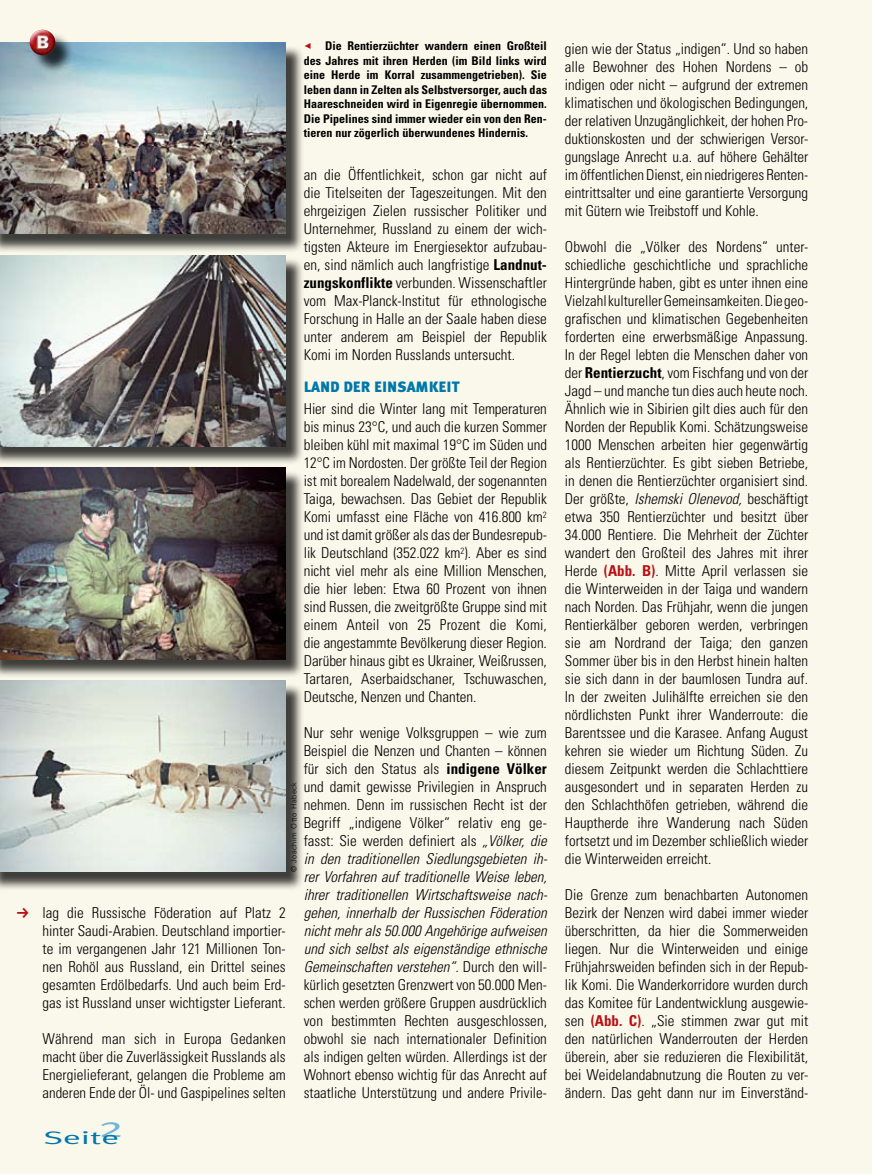
<style>
.page{position:relative;width:872px;height:1174px;background:#faf8ea}
.page>*{position:absolute;margin:0;border:0;box-sizing:border-box;transform-origin:0 0}
.t1{font:18px "Meta Plus Normal";color:#07a;scale:1.96 1}
.t2{font:300 condensed 15px/18px "Univers LT";color:#000;text-align:justify}
.t3{font:900 15px "Meta Plus";color:#07a}
.t4{font:700 condensed 12px/14.4px "Univers LT";color:#000;text-align:justify}
.t5{font:300 7.5px "Univers LT";letter-spacing:.07em;color:#000}
.s1{font-weight:700}
.s2{font-style:italic}
.s3{font-weight:700;color:#b81115}
</style>
<div class="page">
<div style="left:0;top:45px;width:304px;height:208px;background:#000;opacity:.75"></div>
<img style="left:0;top:43px;width:286px;height:191px">
<div style="left:32px;top:32px;width:41px;height:41px;background:#000;opacity:.75"></div>
<img style="left:30px;top:30px;width:25px;height:25px;border-radius:12px">
<div style="left:0;top:257px;width:304px;height:208px;background:#000;opacity:.75"></div>
<img style="left:0;top:255px;width:286px;height:191px">
<div style="left:0;top:470px;width:304px;height:208px;background:#000;opacity:.75"></div>
<img style="left:0;top:468px;width:286px;height:191px">
<div style="left:0;top:683px;width:304px;height:207px;background:#000;opacity:.75"></div>
<img style="left:0;top:680px;width:286px;height:192px">
<p class="t4" style="left:304px;top:39px;width:245px;text-indent:21px">Die Rentierzüchter wandern einen Großteil des Jahres mit ihren Herden (im Bild links wird eine Herde im Korral zusammengetrieben). Sie leben dann in Zelten als Selbstversorger, auch das Haareschneiden wird in Eigenregie übernommen.<br>Die Pipelines sind immer wieder ein von den Ren&shy;tieren nur zögerlich überwundenes Hindernis.</p>
<p class="t2" style="left:304px;top:166px;width:245px">an die Öffentlichkeit, schon gar nicht auf die Titelseiten der Tageszeitungen. Mit den ehrgeizigen Zielen russischer Politiker und Unternehmer, Russland zu einem der wich&shy;tigsten Akteure im Energiesektor aufzubau&shy;en, sind nämlich auch langfristige <span class="s1">Landnut&shy;zungskonflikte</span> verbunden. Wissenschaftler vom Max-Planck-Institut für ethnologische Forschung in Halle an der Saale haben diese unter anderem am Beispiel der Republik Komi im Norden Russlands untersucht.</p>
<p class="t3" style="left:304px;top:378px;width:115px">LAND DER EINSAMK</p>
<p class="t3" style="left:438px;top:378px;width:23px">EIT</p>
<p class="t2" style="left:304px;top:400px;width:245px">Hier sind die Winter lang mit Temperaturen bis minus 23°C, und auch die kurzen Sommer bleiben kühl mit maximal 19°C im Süden und 12°C im Nordosten. Der größte Teil der Region ist mit borealem Nadelwald, der sogenannten Taiga, bewachsen. Das Gebiet der Republik Komi umfasst eine Fläche von 416.800 km<sup>2 </sup>und ist damit größer als das der Bundesrepub&shy;lik Deutschland (352.022 km<sup>2</sup>). Aber es sind nicht viel mehr als eine Million Menschen, die hier leben: Etwa 60 Prozent von ihnen sind Russen, die zweitgrößte Gruppe sind mit einem Anteil von 25 Prozent die Komi, die angestammte Bevölkerung dieser Region.<br>Darüber hinaus gibt es Ukrainer, Weißrussen, Tartaren, Aserbaidschaner, Tschuwaschen, Deutsche, Nenzen und Chanten.</p>
<p class="t2" style="left:304px;top:724px;width:245px;text-align:left">Nur sehr wenige Volksgruppen – wie zum Beispiel die Nenzen und Chanten – können für sich den Status als <span class="s1">indigene Völker </span>und damit gewisse Privilegien in Anspruch nehmen. Denn im russischen Recht ist der Begriff „indigene Völker“ relativ eng ge-- fasst: Sie werden definiert als <span class="s2">„Völker, die in den traditionellen Siedlungsgebieten ih&shy;rer Vorfahren auf traditionelle Weise leben, ihrer traditionellen Wirtschaftsweise nach&shy;gehen, innerhalb der Russischen Föderation nicht mehr als 50.000 Angehörige aufweisen und sich selbst als eigenständige ethnische Gemeinschaften verstehen“.</span> Durch den will&shy;kürlich gesetzten Grenzwert von 50.000 Men&shy;schen werden größere Gruppen ausdrücklich von bestimmten Rechten ausgeschlossen, obwohl sie nach internationaler Definition als indigen gelten würden. Allerdings ist der Wohnort ebenso wichtig für das Anrecht auf staatliche Unterstützung und andere Privile-</p>
<p class="t5" style="left:289px;top:872px;width:92px;rotate:-90deg">© Joachim Otto Habeck</p>
<p class="t2" style="left:43px;top:904px;width:245px">lag die Russische Föderation auf Platz 2 hinter Saudi-Arabien. Deutschland importier&shy;te im vergangenen Jahr 121 Millionen Ton&shy;nen Rohöl aus Russland, ein Drittel seines gesamten Erdölbedarfs. Und auch beim Erd&shy;gas ist Russland unser wichtigster Lieferant.</p>
<p class="t2" style="left:43px;top:1030px;width:245px">Während man sich in Europa Gedanken macht über die Zuverlässigkeit Russlands als Energielieferant, gelangen die Probleme am anderen Ende der Öl- und Gaspipelines selten</p>
<p class="t1" style="left:43px;top:1127px;width:42px">Seite<sup>2</sup></p>
<p class="t2" style="left:565px;top:40px;width:245px">gien wie der Status „indigen“. Und so haben alle Bewohner des Hohen Nordens – ob indigen oder nicht – aufgrund der extremen klimatischen und ökologischen Bedingungen, der relativen Unzugänglichkeit, der hohen Pro&shy;duktionskosten und der schwierigen Versor&shy;gungslage Anrecht u.a. auf höhere Gehälter im öffentlichen Dienst, ein niedrigeres Renten&shy;eintrittsalter und eine garantierte Versorgung mit Gütern wie Treibstoff und Kohle.</p>
<p class="t2" style="left:565px;top:238px;width:245px">Obwohl die „Völker des Nordens“ unter&shy;schiedliche geschichtliche und sprachliche Hintergründe haben, gibt es unter ihnen eine Vielzahl kultureller Gemeinsamkeiten. Die geo&shy;grafischen und klimatischen Gegebenheiten forderten eine erwerbsmäßige Anpassung.<br>In der Regel lebten die Menschen daher von der <span class="s1">Rentierzucht</span>, vom Fischfang und von der Jagd – und manche tun dies auch heute noch.<br>Ähnlich wie in Sibirien gilt dies auch für den Norden der Republik Komi. Schätzungsweise 1000 Menschen arbeiten hier gegenwärtig als Rentierzüchter. Es gibt sieben Betriebe, in denen die Rentierzüchter organisiert sind.<br>Der größte, <span class="s2">Ishemski Olenevod,</span> beschäftigt etwa 350 Rentierzüchter und besitzt über 34.000 Rentiere. Die Mehrheit der Züchter wandert den Großteil des Jahres mit ihrer Herde <span class="s3">(Abb. B)</span>. Mitte April verlassen sie die Winterweiden in der Taiga und wandern nach Norden. Das Frühjahr, wenn die jungen Rentierkälber geboren werden, verbringen sie am Nordrand der Taiga; den ganzen Sommer über bis in den Herbst hinein halten sie sich dann in der baumlosen Tundra auf.<br>In der zweiten Julihälfte erreichen sie den nördlichsten Punkt ihrer Wanderroute: die Barentssee und die Karasee. Anfang August kehren sie wieder um Richtung Süden. Zu diesem Zeitpunkt werden die Schlachttiere ausgesondert und in separaten Herden zu den Schlachthöfen getrieben, während die Hauptherde ihre Wanderung nach Süden fortsetzt und im Dezember schließlich wieder die Winterweiden erreicht.</p>
<p class="t2" style="left:565px;top:886px;width:245px">Die Grenze zum benachbarten Autonomen Bezirk der Nenzen wird dabei immer wieder überschritten, da hier die Sommerweiden liegen. Nur die Winterweiden und einige Frühjahrsweiden befinden sich in der Repub&shy;lik Komi. Die Wanderkorridore wurden durch das Komitee für Landentwicklung ausgewie&shy;sen <span class="s3">(Abb. C)</span>. „Sie stimmen zwar gut mit den natürlichen Wanderrouten der Herden überein, aber sie reduzieren die Flexibilität, bei Weidelandabnutzung die Routen zu ver&shy;ändern. Das geht dann nur im Einverständ-</p>
</div>
